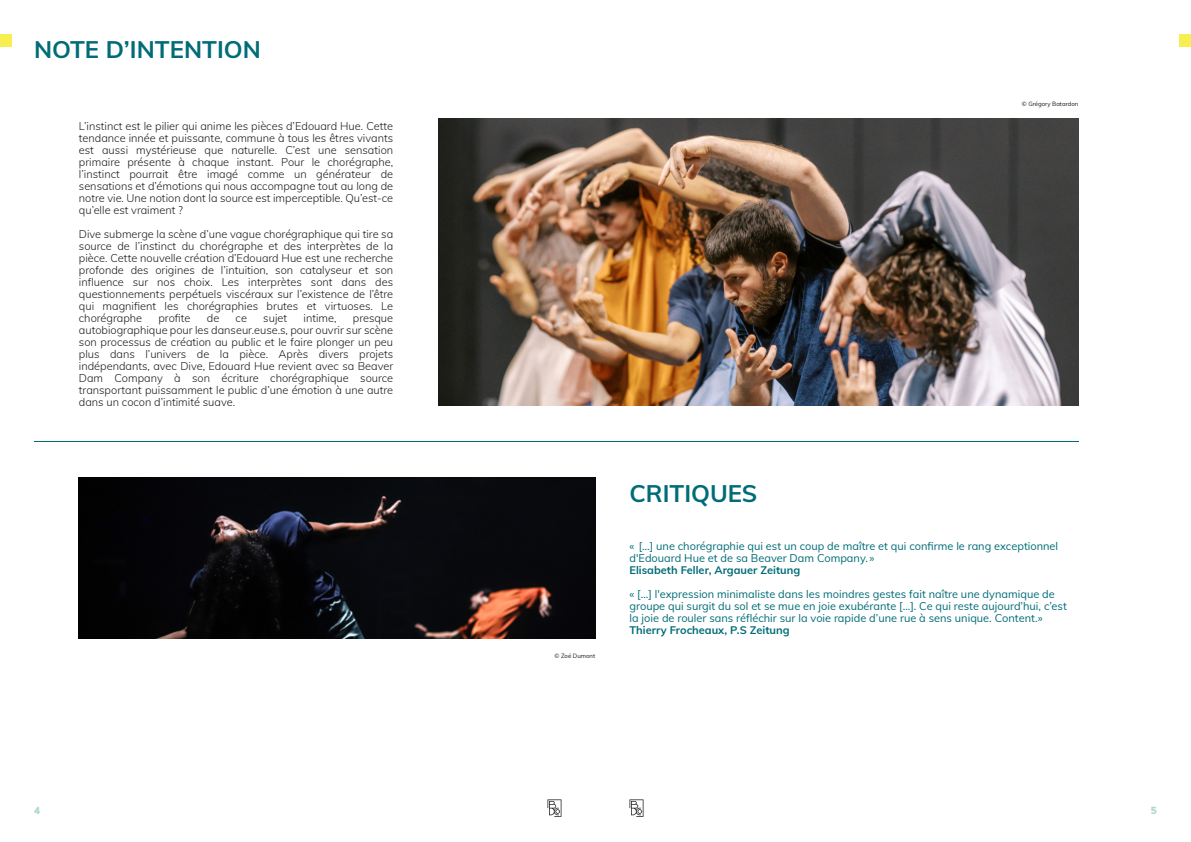
<style>
.page{position:relative;width:1191px;height:842px;background:#fff}
.page>*{position:absolute;margin:0;border:0;box-sizing:border-box;transform-origin:0 0}
.t1{font:700 24px "Muli";color:#006c77}
.t2{font:300 11px/12px "Muli";color:#1f1c1f;text-align:justify}
.t3{font:11px/12px "Muli";color:#006c77}
.t4{font:700 11px "Muli";color:#006c77}
.t5{font:900 10px "Muli";color:#aedacd}
.t6{font:6px "Muli";color:#1f1c1f}
</style>
<div class="page">
<svg style="left:547px;top:799px;width:14px;height:18px"></svg>
<svg style="left:629px;top:799px;width:14px;height:18px"></svg>
<div style="left:0;top:34px;width:12px;height:12px;background:#f7ef50"></div>
<div style="left:1178px;top:34px;width:13px;height:12px;background:#f7ef50"></div>
<hr style="left:34px;top:441px;width:1044px;height:1px;background:#006c77">
<img style="left:438px;top:119px;width:640px;height:287px">
<img style="left:79px;top:477px;width:516px;height:161px">
<h1 class="t1" style="left:34px;top:34px;width:228px">NOTE D’INTENTION</h1>
<p class="t2" style="left:79px;top:120px;width:316px">L’instinct est le pilier qui anime les pièces d’Edouard Hue. Cette tendance innée et puissante, commune à tous les êtres vivants est aussi mystérieuse que naturelle. C’est une sensation primaire présente à chaque instant. Pour le chorégraphe, l’instinct pourrait être imagé comme un générateur de sensations et d’émotions qui nous accompagne tout au long de notre vie. Une notion dont la source est imperceptible. Qu’est-ce qu’elle est vraiment ?</p>
<p class="t2" style="left:79px;top:228px;width:316px">Dive submerge la scène d’une vague chorégraphique qui tire sa source de l’instinct du chorégraphe et des interprètes de la pièce. Cette nouvelle création d’Edouard Hue est une recherche profonde des origines de l’intuition, son catalyseur et son influence sur nos choix. Les interprètes sont dans des questionnements perpétuels viscéraux sur l’existence de l’être qui magnifient les chorégraphies brutes et virtuoses. Le chorégraphe</p>
<p class="t2" style="left:158px;top:312px;width:34px">profite</p>
<p class="t2" style="left:207px;top:312px;width:14px">de</p>
<p class="t2" style="left:236px;top:312px;width:13px">ce</p>
<p class="t2" style="left:263px;top:312px;width:25px">sujet</p>
<p class="t2" style="left:303px;top:312px;width:35px">intime,</p>
<p class="t2" style="left:79px;top:312px;width:316px;text-indent:274px">presque autobiographique pour les danseur.euse.s, pour ouvrir sur scène son processus de création au public et le faire plonger un peu plus dans l’univers de la pièce. Après divers projets indépendants, avec Dive, Edouard Hue revient avec sa Beaver Dam Company à son écriture chorégraphique source transportant puissamment le public d’une émotion à une autre dans un cocon d’intimité suave.</p>
<p class="t6" style="left:1021px;top:100px;width:58px">© Grégory Batardon</p>
<p class="t6" style="left:554px;top:652px;width:42px">© Zoé Dumont</p>
<h1 class="t1" style="left:629px;top:478px;width:129px">CRITIQUES</h1>
<p class="t3" style="left:629px;top:540px;width:430px">« […] une chorégraphie qui est un coup de maître et qui confirme le rang exceptionnel d'Edouard Hue et de sa Beaver Dam Company. »</p>
<p class="t4" style="left:629px;top:563px;width:172px">Elisabeth Feller, Argauer Zeitung</p>
<p class="t3" style="left:629px;top:588px;width:439px">« […] l'expression minimaliste dans les moindres gestes fait naître une dynamique de groupe qui surgit du sol et se mue en joie exubérante […]. Ce qui reste aujourd’hui, c’est la joie de rouler sans réfléchir sur la voie rapide d’une rue à sens unique. Content.»</p>
<p class="t4" style="left:629px;top:623px;width:162px">Thierry Frocheaux, P.S Zeitung</p>
<p class="t5" style="left:34px;top:804px;width:7px">4</p>
<p class="t5" style="left:1151px;top:804px;width:7px">5</p>
</div>
